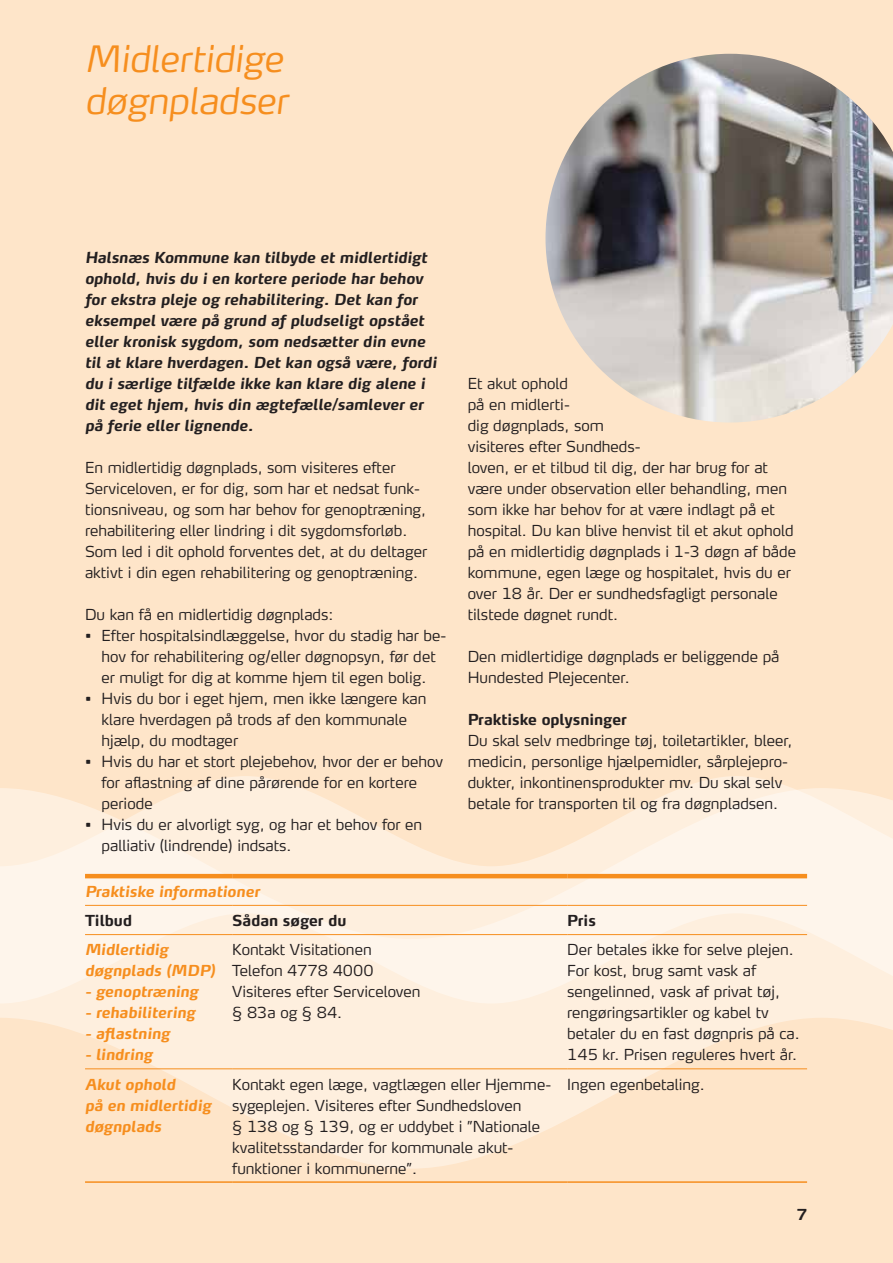
<style>
.page{position:relative;width:893px;height:1263px;background:#fee5c9}
.page>*{position:absolute;margin:0;border:0;box-sizing:border-box;transform-origin:0 0}
.t1{font:italic 300 36px/42px "Max TF";color:#f68e1e}
.t2{font:300 15px/21px "Max TF";color:#231f20}
.t3{font:italic 700 15px/21px "Max TF";color:#231f20}
.t4{font:italic 700 15px/21px "Max TF";color:#f68e1e}
.t5{font:700 15px "Max TF";color:#231f20}
</style>
<div class="page">
<svg style="left:0;top:1003px;width:893px;height:166px;fill:#feefde"></svg>
<svg style="left:0;top:776px;width:893px;height:227px;fill:#feefde"></svg>
<hr style="left:85px;top:874px;width:147px;height:4px;background:#f68e1e">
<hr style="left:232px;top:874px;width:335px;height:4px;background:#f68e1e">
<hr style="left:567px;top:874px;width:240px;height:4px;background:#f68e1e">
<hr style="left:85px;top:905px;width:147px;height:1px;background:#f68e1e">
<hr style="left:232px;top:905px;width:335px;height:1px;background:#f68e1e">
<hr style="left:567px;top:905px;width:240px;height:1px;background:#f68e1e">
<hr style="left:85px;top:934px;width:147px;height:1px;background:#f68e1e">
<hr style="left:232px;top:934px;width:335px;height:1px;background:#f68e1e">
<hr style="left:567px;top:934px;width:240px;height:1px;background:#f68e1e">
<hr style="left:85px;top:1068px;width:147px;height:1px;background:#f68e1e">
<hr style="left:232px;top:1068px;width:335px;height:1px;background:#f68e1e">
<hr style="left:567px;top:1068px;width:240px;height:1px;background:#f68e1e">
<hr style="left:85px;top:1181px;width:147px;height:2px;background:#f68e1e">
<hr style="left:232px;top:1181px;width:335px;height:2px;background:#f68e1e">
<hr style="left:567px;top:1181px;width:240px;height:2px;background:#f68e1e">
<img style="left:545px;top:54px;width:348px;height:368px">
<h1 class="t1" style="left:85px;top:37px;width:204px">Midlertidige døgnpladser</h1>
<p class="t3" style="left:85px;top:247px;width:353px">Halsnæs Kommune kan tilbyde et midlertidigt ophold, hvis du i en kortere periode har behov for ekstra pleje og rehabilitering. Det kan for eksempel være på grund af pludseligt opstået eller kronisk sygdom, som nedsætter din evne til at klare hverdagen. Det kan også være, fordi du i særlige tilfælde ikke kan klare dig alene i dit eget hjem, hvis din ægtefælle/samlever er på ferie eller lignende.</p>
<p class="t2" style="left:85px;top:457px;width:344px">En midlertidig døgnplads, som visiteres efter Serviceloven, er for dig, som har et nedsat funk&shy;tionsniveau, og som har behov for genoptræning, rehabilitering eller lindring i dit sygdomsforløb.<br>Som led i dit ophold forventes det, at du deltager aktivt i din egen rehabilitering og genoptræning.</p>
<p class="t2" style="left:85px;top:604px;width:250px">Du kan få en midlertidig døgnplads:</p>
<p class="t2" style="left:85px;top:625px;width:363px;text-align:center">• Efter hospitalsindlæggelse, hvor du stadig har be&shy;hov for rehabilitering og/eller døgnopsyn, før det<br>er muligt for dig at komme hjem til egen bolig.</p>
<p class="t2" style="left:102px;top:688px;width:326px;text-indent:-16px">• Hvis du bor i eget hjem, men ikke længere kan klare hverdagen på trods af den kommunale hjælp, du modtager</p>
<p class="t2" style="left:102px;top:751px;width:343px;text-indent:-16px">• Hvis du har et stort plejebehov, hvor der er behov for aflastning af dine pårørende for en kortere periode</p>
<p class="t2" style="left:102px;top:814px;width:322px;text-indent:-16px">• Hvis du er alvorligt syg, og har et behov for en palliativ (lindrende) indsats.</p>
<p class="t2" style="left:468px;top:373px;width:330px">Et akut ophold<br>på en midlerti-<br>dig døgnplads, som<br>visiteres efter Sundheds-<br>loven, er et tilbud til dig, der har brug for at være under observation eller behandling, men som ikke har behov for at være indlagt på et hospital. Du kan blive henvist til et akut ophold på en midlertidig døgnplads i 1-3 døgn af både kommune, egen læge og hospitalet, hvis du er over 18 år. Der er sundhedsfagligt personale tilstede døgnet rundt.</p>
<p class="t2" style="left:468px;top:646px;width:313px">Den midlertidige døgnplads er beliggende på<br>Hundested Plejecenter.</p>
<p class="t5" style="left:468px;top:710px;width:161px">Praktiske oplysninger</p>
<p class="t2" style="left:468px;top:730px;width:326px">Du skal selv medbringe tøj, toiletartikler, bleer, medicin, personlige hjælpemidler, sårplejepro&shy;dukter, inkontinensprodukter mv. Du skal selv betale for transporten til og fra døgnpladsen.</p>
<p class="t4" style="left:85px;top:880px;width:176px">Praktiske informationer</p>
<p class="t5" style="left:85px;top:911px;width:49px">Tilbud</p>
<p class="t5" style="left:232px;top:911px;width:116px">Sådan søger du</p>
<p class="t5" style="left:567px;top:911px;width:30px">Pris</p>
<p class="t4" style="left:85px;top:939px;width:132px">Midlertidig døgnplads (MDP)</p>
<p class="t4" style="left:85px;top:981px;width:115px">- genoptræning</p>
<p class="t4" style="left:85px;top:1002px;width:112px">- rehabilitering</p>
<p class="t4" style="left:85px;top:1023px;width:86px">- aflastning</p>
<p class="t4" style="left:85px;top:1044px;width:69px">- lindring</p>
<p class="t2" style="left:232px;top:939px;width:190px">Kontakt Visitationen<br>Telefon 4778 4000<br>Visiteres efter Serviceloven § 83a og § 84.</p>
<p class="t2" style="left:567px;top:939px;width:234px">Der betales ikke for selve plejen.<br>For kost, brug samt vask af sengelinned, vask af privat tøj, rengøringsartikler og kabel tv betaler du en fast døgnpris på ca.<br>145 kr. Prisen reguleres hvert år.</p>
<p class="t4" style="left:85px;top:1073px;width:128px">Akut ophold<br>på en midlertidig døgnplads</p>
<p class="t2" style="left:232px;top:1073px;width:317px">Kontakt egen læge, vagtlægen eller Hjemme-- sygeplejen. Visiteres efter Sundhedsloven<br>§ 138 og § 139, og er uddybet i ”Nationale kvalitetsstandarder for kommunale akut&shy;funktioner i kommunerne”.</p>
<p class="t2" style="left:567px;top:1073px;width:139px">Ingen egenbetaling.</p>
<p class="t5" style="left:797px;top:1205px;width:12px">7</p>
</div>
